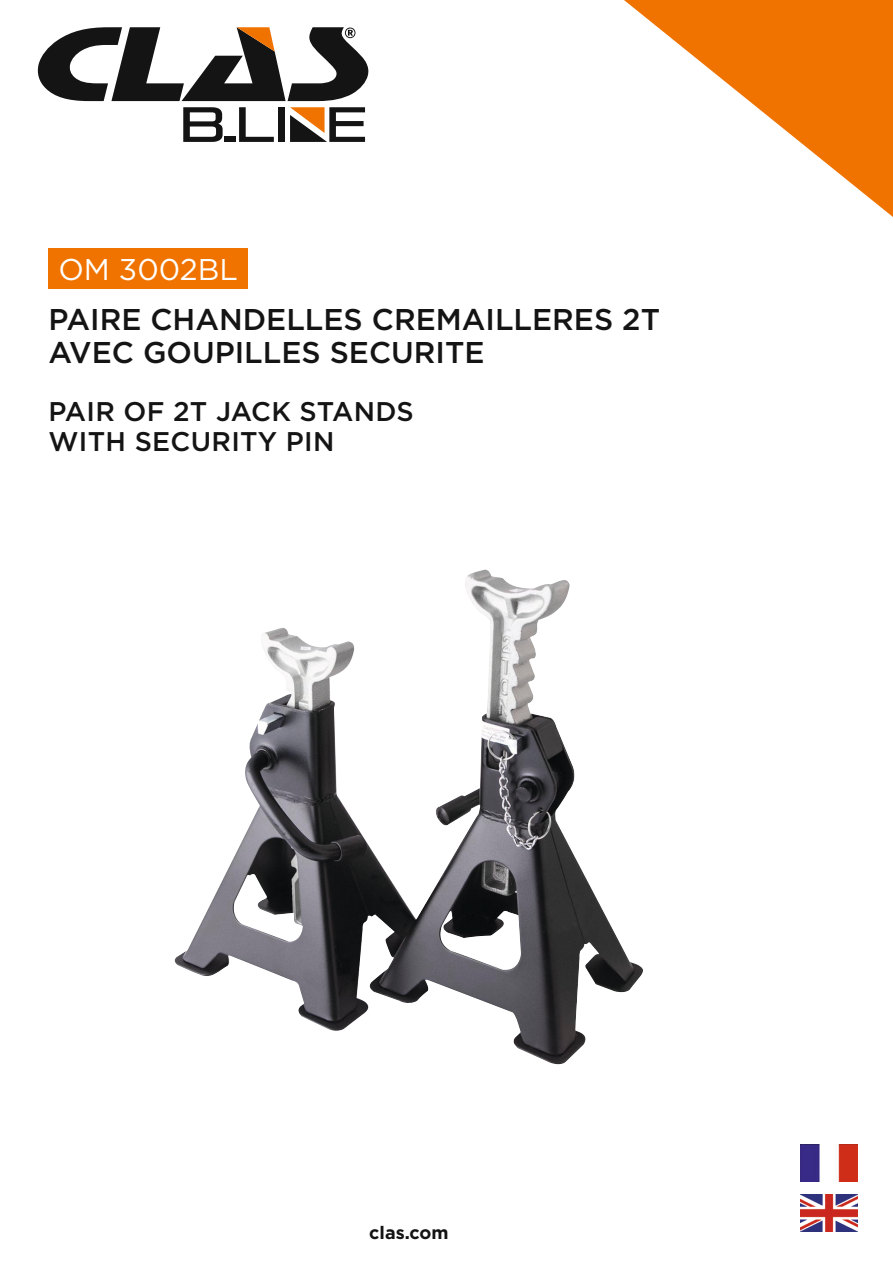
<style>
.page{position:relative;width:893px;height:1263px;background:#fff}
.page>*{position:absolute;margin:0;border:0;box-sizing:border-box;transform-origin:0 0}
.t1{font:500 30px/33px "Gotham";color:#131413}
.t2{font:30px "Gotham";color:#fff}
.t3{font:500 27px/30px "Gotham";letter-spacing:.01em;color:#131413}
.t4{font:700 18px "Gotham";color:#131413}
</style>
<div class="page">
<img style="left:801px;top:1144px;width:56px;height:37px">
<img style="left:801px;top:1194px;width:56px;height:37px">
<img style="left:175px;top:570px;width:468px;height:495px">
<div style="left:49px;top:248px;width:199px;height:40px;background:#f07300"></div>
<svg style="left:183px;top:107px;width:40px;height:35px"></svg>
<div style="left:225px;top:136px;width:11px;height:6px;background:#131413"></div>
<svg style="left:239px;top:107px;width:35px;height:35px"></svg>
<div style="left:279px;top:107px;width:6px;height:35px;background:#131413"></div>
<svg style="left:290px;top:107px;width:75px;height:35px"></svg>
<svg style="left:37px;top:27px;width:332px;height:74px"></svg>
<svg style="left:624px;top:0;width:269px;height:217px"></svg>
<p class="t2" style="left:58px;top:250px;width:181px">OM 3002BL</p>
<p class="t1" style="left:49px;top:303px;width:613px">PAIRE CHANDELLES CREMAILLERES 2T<br>AVEC GOUPILLES SECURITE</p>
<p class="t3" style="left:49px;top:396px;width:367px">PAIR OF 2T JACK STANDS<br>WITH SECURITY PIN</p>
<p class="t4" style="left:369px;top:1220px;width:81px">clas.com</p>
</div>
